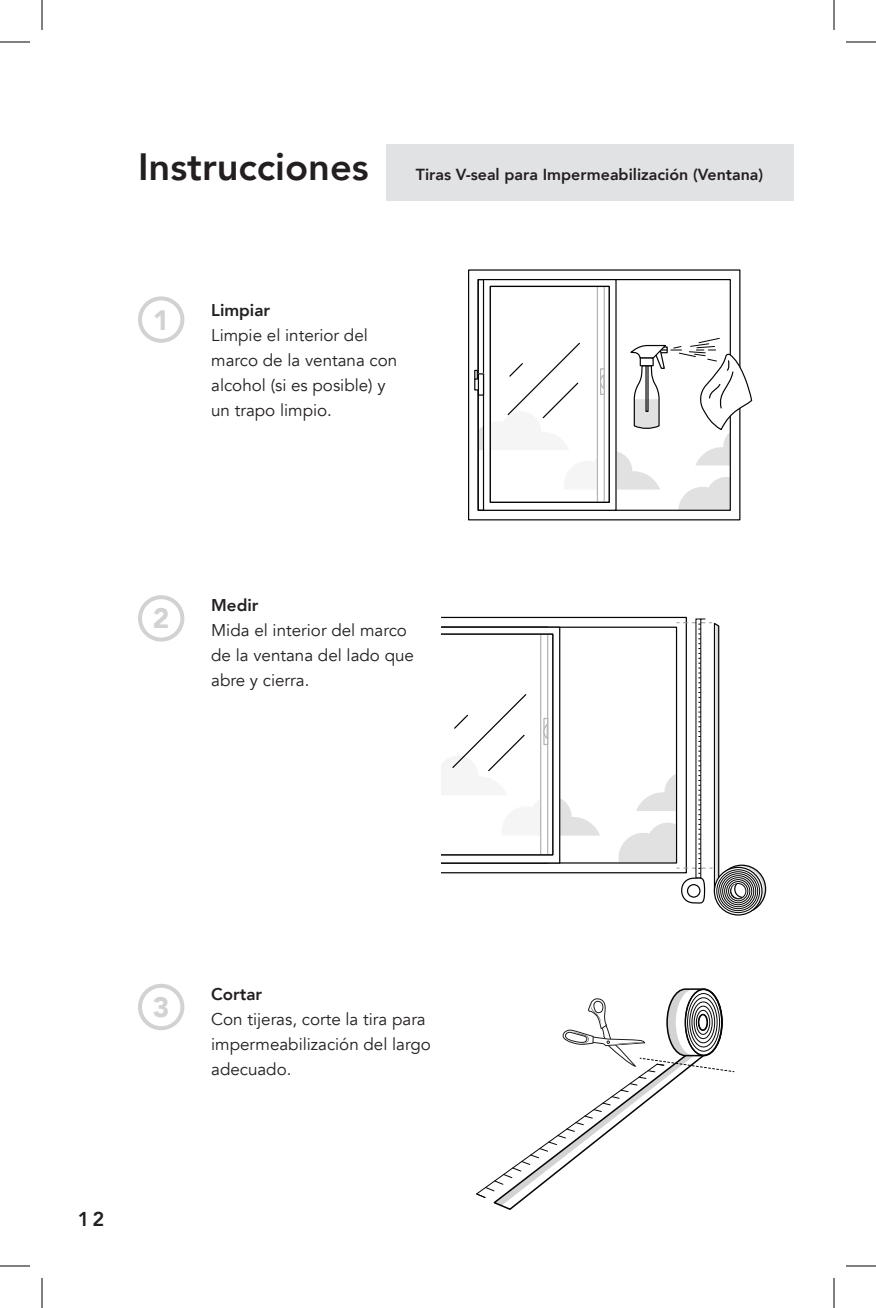
<style>
.page{position:relative;width:876px;height:1308px;background:#fff}
.page>*{position:absolute;margin:0;border:0;box-sizing:border-box;transform-origin:0 0}
.t1{font:800 38px "Avenir";color:#231f20}
.t2{font:900 28px "Avenir";color:#d1d2d4}
.t3{font:800 20px "Avenir";color:#231f20}
.t4{font:17px/25px "Avenir";color:#231f20}
.t5{font:800 17px "Avenir";color:#231f20}
.t6{font:800 16px "Avenir";color:#231f20}
</style>
<div class="page">
<svg style="left:442px;top:617px;width:245px;height:256px"></svg>
<svg style="left:600px;top:627px;width:19px;height:237px"></svg>
<svg style="left:442px;top:626px;width:158px;height:238px"></svg>
<svg style="left:714px;top:867px;width:48px;height:48px"></svg>
<svg style="left:717px;top:870px;width:43px;height:43px"></svg>
<div style="left:716px;top:869px;width:44px;height:44px;border:1px solid #050504;border-radius:50%"></div>
<svg style="left:719px;top:872px;width:39px;height:39px"></svg>
<div style="left:718px;top:871px;width:40px;height:40px;border:1px solid #050504;border-radius:50%"></div>
<svg style="left:721px;top:874px;width:35px;height:35px"></svg>
<div style="left:720px;top:873px;width:36px;height:36px;border:1px solid #050504;border-radius:50%"></div>
<svg style="left:723px;top:876px;width:31px;height:31px"></svg>
<div style="left:722px;top:875px;width:32px;height:32px;border:1px solid #050504;border-radius:50%"></div>
<svg style="left:725px;top:878px;width:27px;height:27px"></svg>
<div style="left:724px;top:877px;width:28px;height:28px;border:1px solid #050504;border-radius:50%"></div>
<div style="left:726px;top:879px;width:24px;height:24px;border:1px solid #050504;border-radius:50%"></div>
<div style="left:728px;top:881px;width:20px;height:20px;border:1px solid #050504;border-radius:50%"></div>
<svg style="left:730px;top:865px;width:36px;height:44px"></svg>
<svg style="left:619px;top:618px;width:101px;height:288px"></svg>
<div style="left:138px;top:296px;width:46px;height:47px;border:4px solid #d1d2d4;border-radius:50%"></div>
<div style="left:138px;top:595px;width:46px;height:47px;border:4px solid #d1d2d4;border-radius:50%"></div>
<div style="left:138px;top:984px;width:46px;height:46px;border:4px solid #d1d2d4;border-radius:50%"></div>
<svg style="left:468px;top:269px;width:273px;height:252px"></svg>
<svg style="left:473px;top:278px;width:280px;height:238px"></svg>
<svg style="left:476px;top:988px;width:258px;height:222px"></svg>
<div style="left:698px;top:1014px;width:10px;height:17px;border:2px solid #050504;border-radius:50%"></div>
<div style="left:386px;top:144px;width:407px;height:56px;background:#e1e2e4"></div>
<hr style="left:0;top:42px;width:30px;height:1px;background:#000">
<hr style="left:846px;top:42px;width:30px;height:1px;background:#000">
<hr style="left:0;top:1266px;width:30px;height:1px;background:#000">
<hr style="left:846px;top:1266px;width:30px;height:1px;background:#000">
<hr style="left:42px;top:0;width:1px;height:30px;background:#000">
<hr style="left:42px;top:1278px;width:1px;height:30px;background:#000">
<hr style="left:834px;top:0;width:1px;height:30px;background:#000">
<hr style="left:834px;top:1278px;width:1px;height:30px;background:#000">
<h1 class="t1" style="left:138px;top:137px;width:232px">Instrucciones</h1>
<p class="t6" style="left:416px;top:162px;width:349px">Tiras V-seal para Impermeabilización (Ventana)</p>
<h2 class="t2" style="left:153px;top:296px;width:18px">1</h2>
<p class="t5" style="left:211px;top:297px;width:60px">Limpiar</p>
<p class="t4" style="left:211px;top:323px;width:188px">Limpie el interior del marco de la ventana con alcohol (si es posible) y un trapo limpio.</p>
<h2 class="t2" style="left:153px;top:595px;width:18px">2</h2>
<p class="t5" style="left:211px;top:592px;width:49px">Medir</p>
<p class="t4" style="left:211px;top:618px;width:204px">Mida el interior del marco de la ventana del lado que abre y cierra.</p>
<h2 class="t2" style="left:153px;top:983px;width:18px">3</h2>
<p class="t5" style="left:211px;top:980px;width:52px">Cortar</p>
<p class="t4" style="left:211px;top:1007px;width:221px">Con tijeras, corte la tira para impermeabilización del largo adecuado.</p>
<p class="t3" style="left:78px;top:1203px;width:28px">12</p>
</div>
